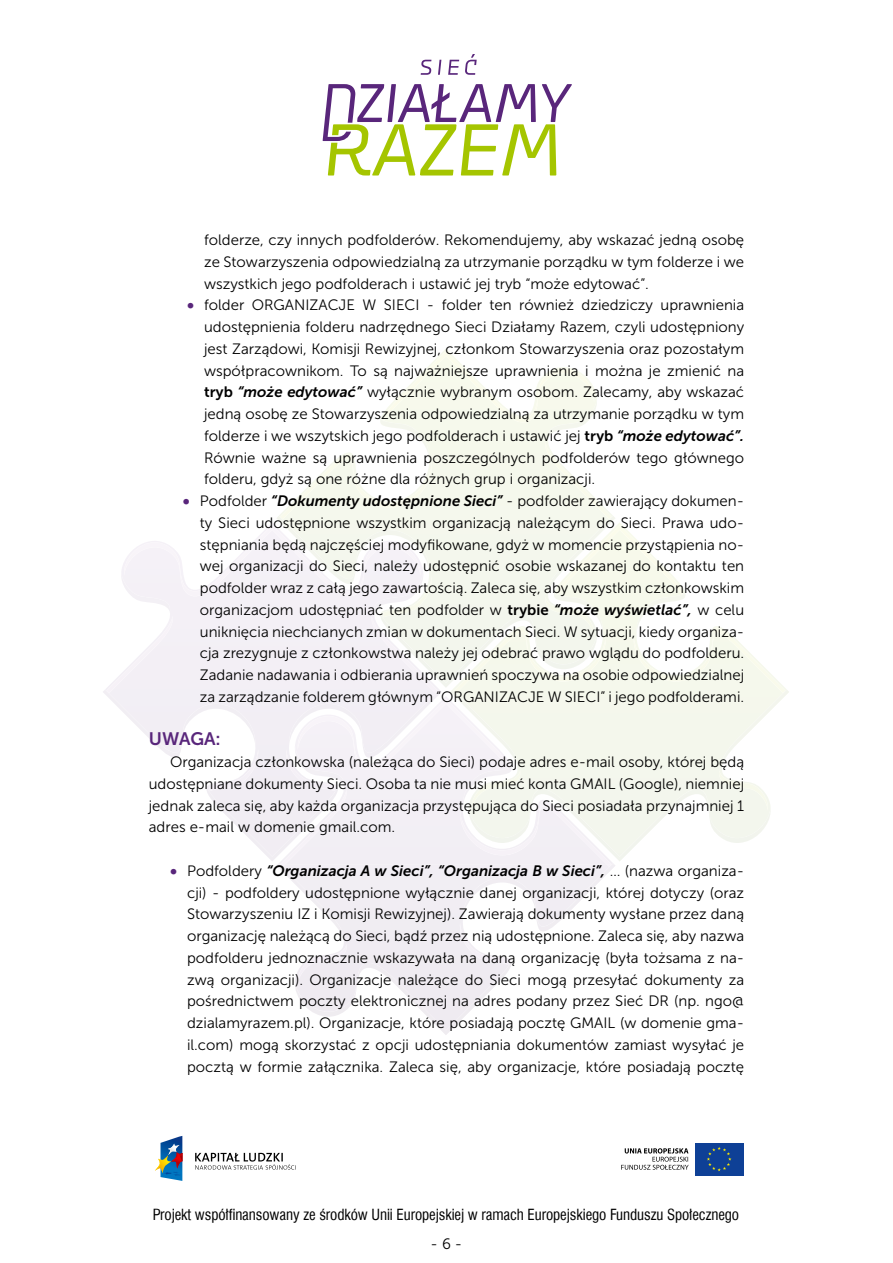
<style>
.page{position:relative;width:893px;height:1263px;background:#fff}
.page>*{position:absolute;margin:0;border:0;box-sizing:border-box;transform-origin:0 0}
.t1{font:18px "Museo Sans 700";color:#59267b}
.t2{font:15px/21.8px "Museo Sans 300";color:#000;text-align:justify}
.t3{font:15px "Swis 721 Cn EU";letter-spacing:-.005em;color:#000}
.t4{font:italic 15px "Museo Sans 700";color:#000}
.s1{font-family:"Museo Sans 900";color:#59267b}
.s2{font-family:"Museo Sans 700"}
.s3{font-family:"Museo Sans 700";font-style:italic}
.s4{font-family:"Museo Sans 900";font-style:normal;color:#59267b}
.s5{font-family:"Museo Sans 300";font-style:normal}
</style>
<div class="page">
<svg style="left:280px;top:351px;width:332px;height:165px"></svg>
<svg style="left:548px;top:398px;width:49px;height:41px"></svg>
<svg style="left:380px;top:418px;width:49px;height:41px"></svg>
<svg style="left:103px;top:516px;width:686px;height:348px"></svg>
<svg style="left:195px;top:1153px;width:101px;height:17px"></svg>
<svg style="left:155px;top:1136px;width:27px;height:45px"></svg>
<div style="left:695px;top:1143px;width:49px;height:32px;background:#0e4096"></div>
<svg style="left:707px;top:1147px;width:24px;height:24px"></svg>
<svg style="left:621px;top:1148px;width:68px;height:22px"></svg>
<svg style="left:323px;top:84px;width:249px;height:91px"></svg>
<svg style="left:421px;top:60px;width:10px;height:15px"></svg>
<svg style="left:438px;top:60px;width:3px;height:15px"></svg>
<svg style="left:448px;top:60px;width:11px;height:15px"></svg>
<svg style="left:465px;top:54px;width:12px;height:21px"></svg>
<p class="t2" style="left:204px;top:229px;width:542px">folderze, czy innych podfolderów. Rekomendujemy, aby wskazać jedną osobę ze Stowarzyszenia odpowiedzialną za utrzymanie porządku w tym folderze i we wszystkich jego podfolderach i ustawić jej tryb “może edytować”.</p>
<p class="t2" style="left:204px;top:294px;width:542px;text-indent:-17px"><span class="s1">•</span> folder ORGANIZACJE W SIECI - folder ten również dziedziczy uprawnienia udostępnienia folderu nadrzędnego Sieci Działamy Razem, czyli udostępniony jest Zarządowi, Komisji Rewizyjnej, członkom Stowarzyszenia oraz pozostałym współpracownikom. To są najważniejsze uprawnienia i można je zmienić na <span class="s2">tryb</span> <span class="s3">“może edytować”</span> wyłącznie wybranym osobom. Zalecamy, aby wskazać jedną osobę ze Stowarzyszenia odpowiedzialną za utrzymanie porządku w tym folderze i we wszytskich jego podfolderach i ustawić jej <span class="s2">tryb</span> <span class="s3">“może edytować”.<br></span>Równie ważne są uprawnienia poszczególnych podfolderów tego głównego folderu, gdyż są one różne dla różnych grup i organizacji.</p>
<p class="t2" style="left:200px;top:490px;width:546px;text-indent:-17px"><span class="s1">•</span> Podfolder <span class="s3">“Dokumenty udostępnione Sieci”</span> - podfolder zawierający dokumen&shy;ty Sieci udostępnione wszystkim organizacją należącym do Sieci. Prawa udo&shy;stępniania będą najczęściej modyfikowane, gdyż w momencie przystąpienia no&shy;wej organizacji do Sieci, należy udostępnić osobie wskazanej do kontaktu ten podfolder wraz z całą jego zawartością. Zaleca się, aby wszystkim członkowskim organizacjom udostępniać ten podfolder w <span class="s2">trybie</span> <span class="s3">“może wyświetlać”,</span> w celu uniknięcia niechcianych zmian w dokumentach Sieci. W sytuacji, kiedy organiza&shy;cja zrezygnuje z członkowstwa należy jej odebrać prawo wglądu do podfolderu.<br>Zadanie nadawania i odbierania uprawnień spoczywa na osobie odpowiedzialnej za zarządzanie folderem głównym “ORGANIZACJE W SIECI” i jego podfolderami.</p>
<p class="t1" style="left:149px;top:729px;width:73px">UWAGA:</p>
<p class="t2" style="left:149px;top:751px;width:597px;text-indent:21px">Organizacja członkowska (należąca do Sieci) podaje adres e-mail osoby, której będą udostępniane dokumenty Sieci. Osoba ta nie musi mieć konta GMAIL (Google), niemniej jednak zaleca się, aby każda organizacja przystępująca do Sieci posiadała przynajmniej 1 adres e-mail w domenie gmail.com.</p>
<p class="t4" style="left:170px;top:862px;width:576px"><span class="s4">•</span> <span class="s5">Podfoldery</span> “Organizacja A w Sieci”, “Organizacja B w Sieci”, <span class="s5">… (nazwa organiza-</span></p>
<p class="t2" style="left:187px;top:882px;width:559px">cji) - podfoldery udostępnione wyłącznie danej organizacji, której dotyczy (oraz Stowarzyszeniu IZ i Komisji Rewizyjnej). Zawierają dokumenty wysłane przez daną organizację należącą do Sieci, bądź przez nią udostępnione. Zaleca się, aby nazwa podfolderu jednoznacznie wskazywała na daną organizację (była tożsama z na&shy;zwą organizacji). Organizacje należące do Sieci mogą przesyłać dokumenty za pośrednictwem poczty elektronicznej na adres podany przez Sieć DR (np. ngo@ dzialamyrazem.pl). Organizacje, które posiadają pocztę GMAIL (w domenie gma&shy;il.com) mogą skorzystać z opcji udostępniania dokumentów zamiast wysyłać je pocztą w formie załącznika. Zaleca się, aby organizacje, które posiadają pocztę</p>
<p class="t3" style="left:153px;top:1204px;width:588px">Projekt współfinansowany ze środków Unii Europejskiej w ramach Europejskiego Funduszu Społecznego</p>
<p class="t2" style="left:431px;top:1233px;width:33px">- 6 -</p>
</div>
